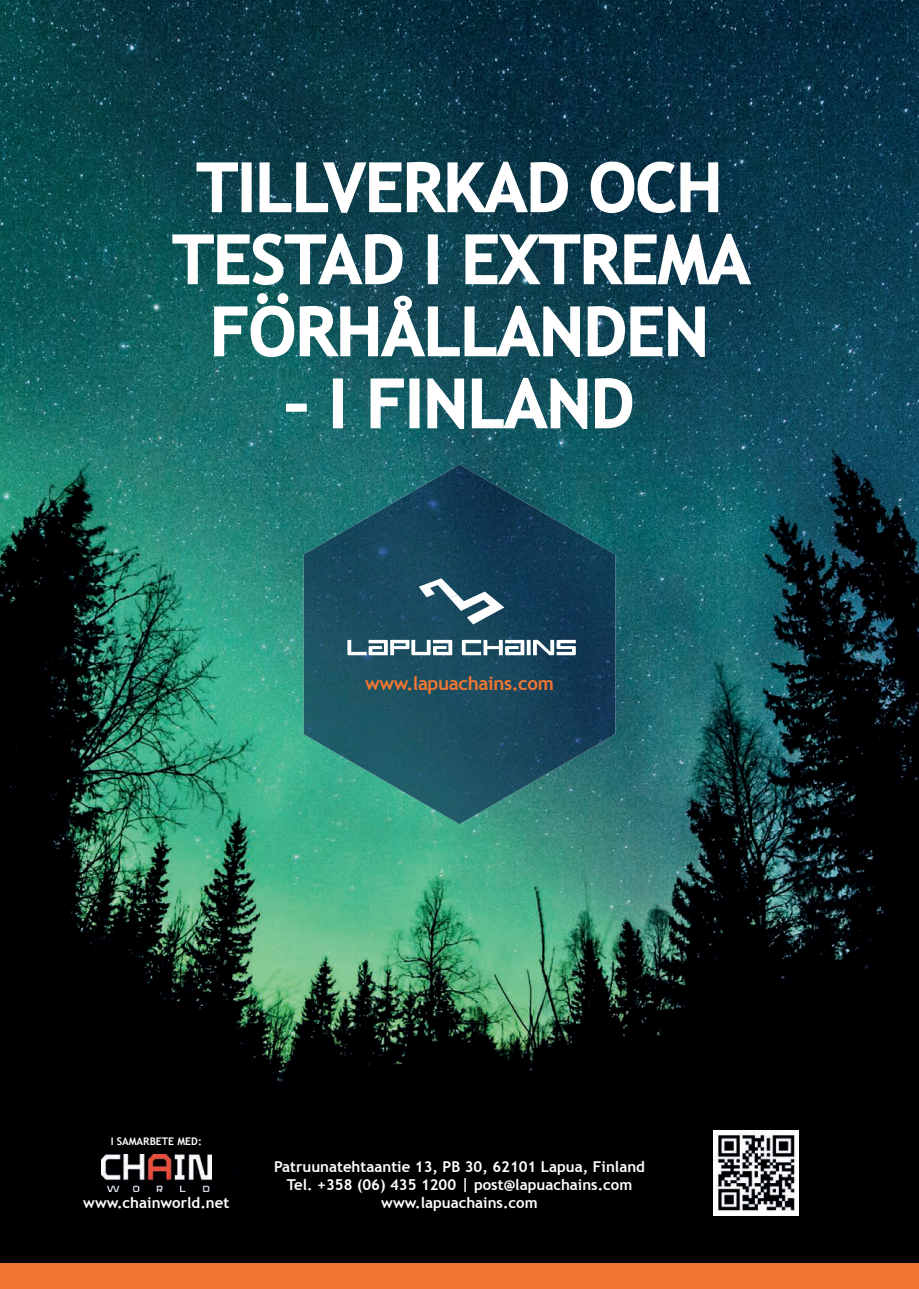
<style>
.page{position:relative;width:919px;height:1289px;background:#fff}
.page>*{position:absolute;margin:0;border:0;box-sizing:border-box;transform-origin:0 0}
.t1{font:700 67.5px/72px "Trebuchet MS";letter-spacing:-.01em;color:#fff;text-align:center}
.t2{font:700 18.75px "Trebuchet MS";letter-spacing:-.02em;color:#f37730}
.t3{font:700 15px/18px "Trebuchet MS";color:#fff;text-align:center}
.t4{font:700 10.5px "Trebuchet MS";color:#fff}
</style>
<div class="page">
<img style="left:0;top:0;width:918px;height:1263px">
<svg style="left:196px;top:162px;width:43px;height:51px;background:#2b5a63"></svg>
<div style="left:241px;top:162px;width:11px;height:50px;border:2px solid #fff"></div>
<svg style="left:259px;top:161px;width:309px;height:53px;background:#325a66"></svg>
<svg style="left:590px;top:161px;width:129px;height:53px;background:#2e5263"></svg>
<svg style="left:171px;top:233px;width:232px;height:53px;background:#33676f"></svg>
<div style="left:428px;top:234px;width:10px;height:50px;border:2px solid #fff"></div>
<svg style="left:464px;top:233px;width:288px;height:53px;background:#335b6a"></svg>
<svg style="left:213px;top:292px;width:367px;height:66px;background:#306770"></svg>
<svg style="left:587px;top:305px;width:118px;height:53px;background:#396372"></svg>
<div style="left:286px;top:403px;width:21px;height:9px;border:2px solid #fff"></div>
<div style="left:333px;top:378px;width:10px;height:50px;border:2px solid #fff"></div>
<svg style="left:370px;top:378px;width:34px;height:51px;background:#3e7d83"></svg>
<div style="left:409px;top:378px;width:10px;height:50px;border:2px solid #fff"></div>
<svg style="left:426px;top:378px;width:39px;height:52px;background:#41757e"></svg>
<svg style="left:471px;top:377px;width:117px;height:53px;background:#366c76"></svg>
<svg style="left:594px;top:377px;width:39px;height:52px;background:#3a6d77"></svg>
<img style="left:304px;top:464px;width:311px;height:360px">
<svg style="left:419px;top:578px;width:85px;height:46px"></svg>
<svg style="left:347px;top:640px;width:105px;height:15px"></svg>
<svg style="left:462px;top:640px;width:113px;height:15px"></svg>
<img style="left:713px;top:1130px;width:85px;height:85px">
<img style="left:101px;top:1154px;width:110px;height:36px">
<div style="left:0;top:1263px;width:918px;height:25px;background:#f37730"></div>
<h1 class="t1" style="left:172px;top:151px;width:579px">TILLVERKAD OCH<br>TESTAD I EXTREMA<br>FÖRHÅLLANDEN</h1>
<h1 class="t1" style="left:285px;top:367px;width:351px">– I FINLAND</h1>
<p class="t2" style="left:365px;top:672px;width:190px">www.lapuachains.com</p>
<p class="t4" style="left:111px;top:1134px;width:93px">I SAMARBETE MED:</p>
<p class="t3" style="left:274px;top:1157px;width:372px">Patruunatehtaantie 13, PB 30, 62101 Lapua, Finland<br>Tel. +358 (06) 435 1200 | post@lapuachains.com</p>
<p class="t3" style="left:83px;top:1193px;width:147px">www.chainworld.net</p>
<p class="t3" style="left:381px;top:1193px;width:158px">www.lapuachains.com</p>
</div>
